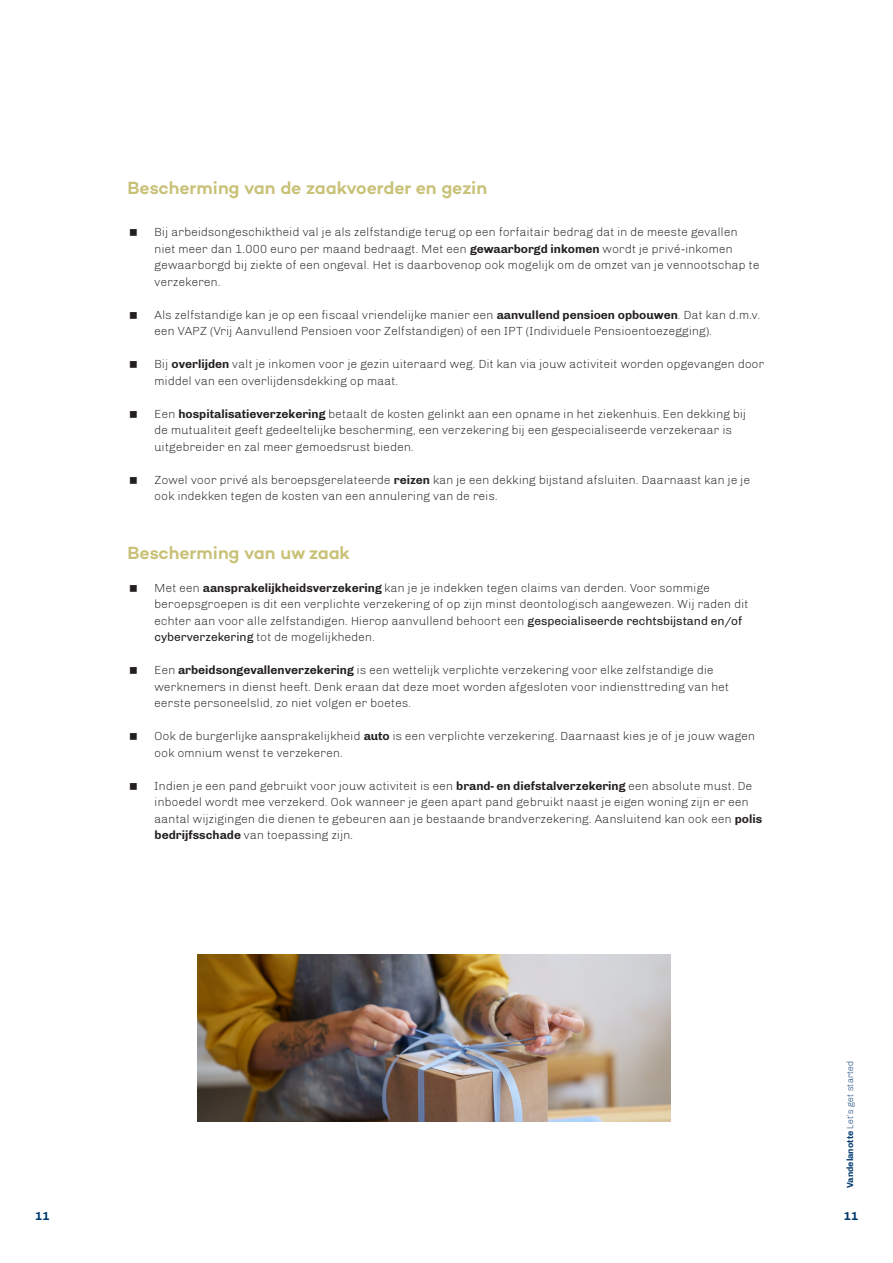
<style>
.page{position:relative;width:893px;height:1263px;background:#fff}
.page>*{position:absolute;margin:0;border:0;box-sizing:border-box;transform-origin:0 0}
.t1{font:600 18px "Campton";letter-spacing:-.005em;color:#c8c177}
.t2{font:300 12px/16.5px "Chivo";color:#231f20}
.t3{font:700 12px "Chivo";color:#01386d}
.t4{font:300 9px "Chivo";color:#01386d}
.s1{font-weight:700}
.s2{font-weight:400}
</style>
<div class="page">
<img style="left:197px;top:954px;width:473px;height:167px">
<p class="t1" style="left:128px;top:177px;width:361px">Bescherming van de zaakvoerder en gezin</p>
<p class="t2" style="left:155px;top:224px;width:607px">Bij arbeidsongeschiktheid val je als zelfstandige terug op een forfaitair bedrag dat in de meeste gevallen niet meer dan 1.000 euro per maand bedraagt. Met een <span class="s1">gewaarborgd inkomen</span> wordt je privé-inkomen gewaarborgd bij ziekte of een ongeval. Het is daarbovenop ook mogelijk om de omzet van je vennootschap te verzekeren.</p>
<p class="t2" style="left:155px;top:307px;width:607px">Als zelfstandige kan je op een fiscaal vriendelijke manier een <span class="s1">aanvullend pensioen opbouwen</span>. Dat kan d.m.v. een VAPZ (Vrij Aanvullend Pensioen voor Zelfstandigen) of een IPT (Individuele Pensioentoezegging).</p>
<p class="t2" style="left:155px;top:356px;width:612px">Bij <span class="s1">overlijden</span> valt je inkomen voor je gezin uiteraard weg. Dit kan via jouw activiteit worden opgevangen door middel van een overlijdensdekking op maat.</p>
<p class="t2" style="left:155px;top:406px;width:593px">Een <span class="s1">hospitalisatieverzekering</span> betaalt de kosten gelinkt aan een opname in het ziekenhuis. Een dekking bij de mutualiteit geeft gedeeltelijke bescherming, een verzekering bij een gespecialiseerde verzekeraar is uitgebreider en zal meer gemoedsrust bieden.</p>
<p class="t2" style="left:155px;top:472px;width:597px">Zowel voor privé als beroepsgerelateerde <span class="s1">reizen</span> kan je een dekking bijstand afsluiten. Daarnaast kan je je ook indekken tegen de kosten van een annulering van de reis.</p>
<p class="t1" style="left:128px;top:541px;width:224px">Bescherming van uw zaak</p>
<p class="t2" style="left:155px;top:580px;width:595px">Met een <span class="s1">aansprakelijkheidsverzekering</span> kan je je indekken tegen claims van derden. Voor sommige beroepsgroepen is dit een verplichte verzekering of op zijn minst deontologisch aangewezen. Wij raden dit echter aan voor alle zelfstandigen. Hierop aanvullend behoort een <span class="s2">gespecialiseerde rechtsbijstand en/of cyberverzekering</span> tot de mogelijkheden.</p>
<p class="t2" style="left:155px;top:662px;width:576px">Een <span class="s1">arbeidsongevallenverzekering</span> is een wettelijk verplichte verzekering voor elke zelfstandige die werknemers in dienst heeft. Denk eraan dat deze moet worden afgesloten voor indiensttreding van het eerste personeelslid, zo niet volgen er boetes.</p>
<p class="t2" style="left:155px;top:728px;width:602px">Ook de burgerlijke aansprakelijkheid <span class="s1">auto</span> is een verplichte verzekering. Daarnaast kies je of je jouw wagen ook omnium wenst te verzekeren.</p>
<p class="t2" style="left:155px;top:778px;width:609px">Indien je een pand gebruikt voor jouw activiteit is een <span class="s1">brand- en diefstalverzekering</span> een absolute must. De inboedel wordt mee verzekerd. Ook wanneer je geen apart pand gebruikt naast je eigen woning zijn er een aantal wijzigingen die dienen te gebeuren aan je bestaande brandverzekering. Aansluitend kan ook een <span class="s1">polis bedrijfsschade</span> van toepassing zijn.</p>
<p class="t3" style="left:35px;top:1209px;width:16px">11</p>
<p class="t4" style="left:845px;top:1188px;width:129px;rotate:-90deg"><span class="s1">Vandelanotte</span> Let’s get started</p>
<p class="t3" style="left:844px;top:1209px;width:16px">11</p>
</div>
